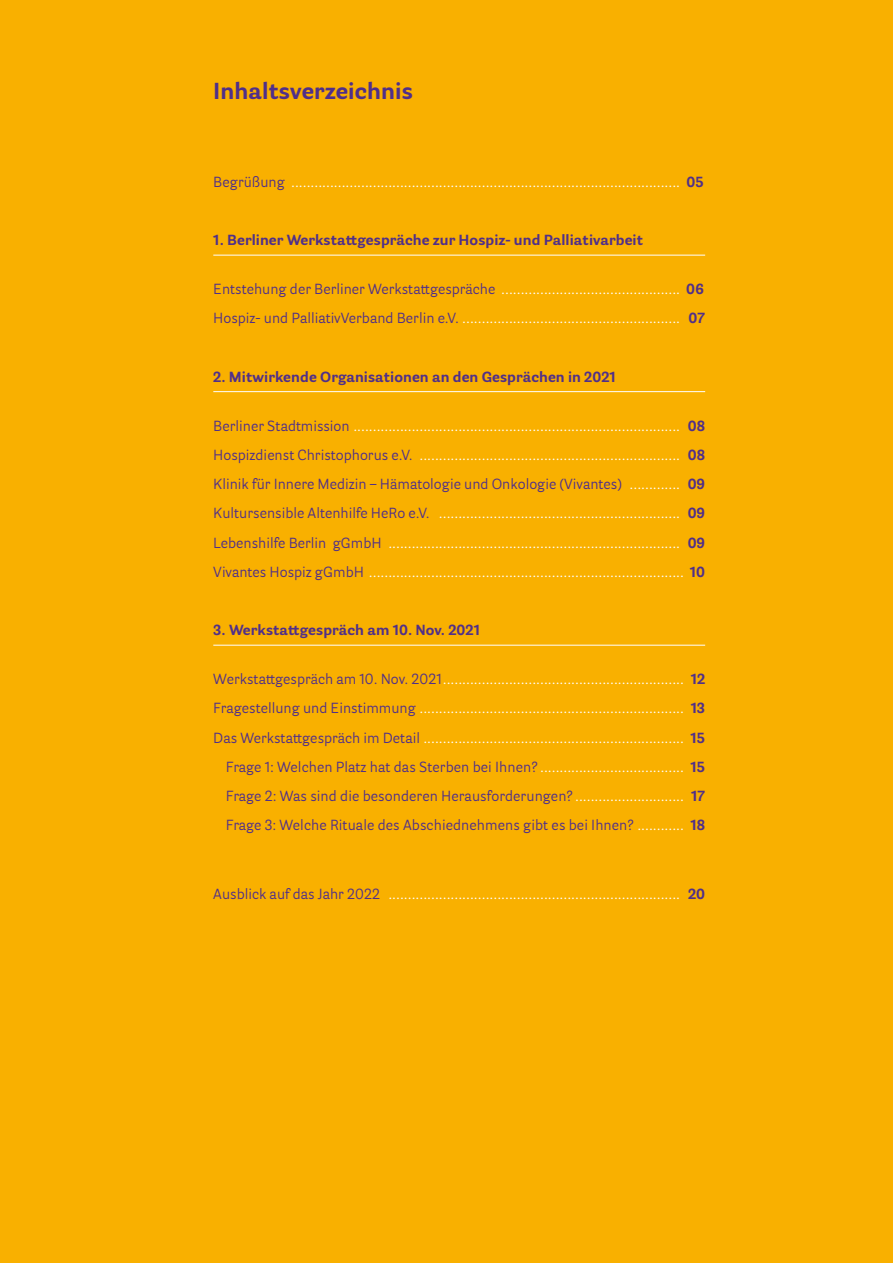
<style>
.page{position:relative;width:893px;height:1263px;background:#f9b000}
.page>*{position:absolute;margin:0;border:0;box-sizing:border-box;transform-origin:0 0}
.t1{font:700 22.5px "Parry Grotesque";letter-spacing:.005em;color:#502f89}
.t2{font:14.25px/29.2px "Parry Grotesque";color:#fff}
.t3{font:700 14.25px "Parry Grotesque";letter-spacing:.005em;color:#502f89}
.s1{color:#502f89}
.s2{font-weight:700;color:#502f89}
</style>
<div class="page">
<hr style="left:213px;top:255px;width:492px;height:1px;background:#fff">
<hr style="left:213px;top:391px;width:492px;height:1px;background:#fff">
<hr style="left:213px;top:645px;width:492px;height:1px;background:#fff">
<h1 class="t1" style="left:213px;top:75px;width:201px">Inhaltsverzeichnis</h1>
<p class="t2" style="left:213px;top:167px;width:492px"><span class="s1">Begrüßung</span> .................................................................................................... <span class="s2">05</span></p>
<p class="t3" style="left:213px;top:230px;width:431px">1. Berliner Werkstattgespräche zur Hospiz- und Palliativarbeit</p>
<p class="t2" style="left:213px;top:274px;width:493px"><span class="s1">Entstehung der Berliner Werkstattgespräche</span> .............................................. <span class="s2">06<br></span><span class="s1">Hospiz- und PalliativVerband Berlin e.V.</span> ........................................................ <span class="s2">07</span></p>
<p class="t3" style="left:213px;top:367px;width:404px">2. Mitwirkende Organisationen an den Gesprächen in 2021</p>
<p class="t2" style="left:213px;top:411px;width:493px;text-align:justify"><span class="s1">Berliner Stadtmission</span> .................................................................................... <span class="s2">08<br></span><span class="s1">Hospizdienst Christophorus e.V.</span> ................................................................... <span class="s2">08<br></span><span class="s1">Klinik für Innere Medizin – Hämatologie und Onkologie (Vivantes)</span> ............. <span class="s2">09<br></span><span class="s1">Kultursensible Altenhilfe HeRo e.V.</span> .............................................................. <span class="s2">09<br></span><span class="s1">Lebenshilfe Berlin gGmbH</span> ........................................................................... <span class="s2">09<br></span><span class="s1">Vivantes Hospiz gGmbH</span> ................................................................................. <span class="s2">10</span></p>
<p class="t3" style="left:213px;top:620px;width:268px">3. Werkstattgespräch am 10. Nov. 2021</p>
<p class="t2" style="left:213px;top:664px;width:493px;text-align:right"><span class="s1">Werkstattgespräch am 10. Nov. 2021</span>.............................................................. <span class="s2">12<br></span><span class="s1">Fragestellung und Einstimmung</span> .................................................................... <span class="s2">13<br></span><span class="s1">Das Werkstattgespräch im Detail</span> ................................................................... <span class="s2">15<br></span><span class="s1">Frage 1: Welchen Platz hat das Sterben bei Ihnen?</span> ..................................... <span class="s2">15<br></span><span class="s1">Frage 2: Was sind die besonderen Herausforderungen?</span> ............................ <span class="s2">17<br></span><span class="s1">Frage 3: Welche Rituale des Abschiednehmens gibt es bei Ihnen?</span> ............ <span class="s2">18</span></p>
<p class="t2" style="left:213px;top:879px;width:493px"><span class="s1">Ausblick auf das Jahr 2022</span> ........................................................................... <span class="s2">20</span></p>
</div>
